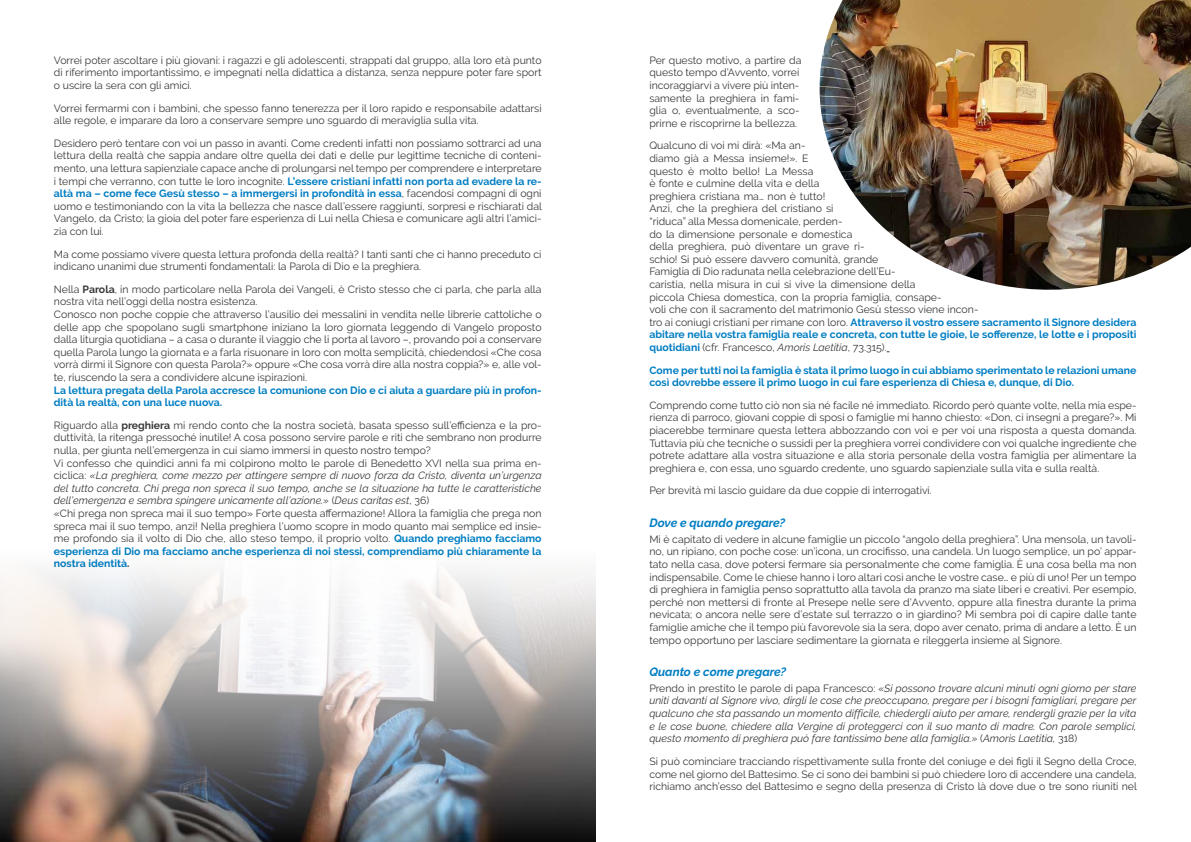
<style>
.page{position:relative;width:1191px;height:842px;background:#fff}
.page>*{position:absolute;margin:0;border:0;box-sizing:border-box;transform-origin:0 0}
.t1{font:italic 700 12px "Raleway";color:#007ec3}
.t2{font:10.5px/12.6px "Raleway";color:#383937}
.t3{font:italic 10.5px/12.6px "Raleway";color:#383937;text-align:justify}
.t4{font:700 10.5px/12.6px "Raleway";color:#007ec3}
.s1{font-weight:700;color:#007ec3}
.s2{font-weight:700}
.s3{font-style:italic}
.s4{font-style:normal}
</style>
<div class="page">
<img style="left:0;top:570px;width:595px;height:272px">
<img style="left:819px;top:0;width:372px;height:290px">
<p class="t2" style="left:54px;top:54px;width:489px;text-align:justify">Vorrei poter ascoltare i più giovani: i ragazzi e gli adolescenti, strappati dal gruppo, alla loro età punto di riferimento importantissimo, e impegnati nella didattica a distanza, senza neppure poter fare sport o uscire la sera con gli amici.</p>
<p class="t2" style="left:54px;top:101px;width:489px">Vorrei fermarmi con i bambini, che spesso fanno tenerezza per il loro rapido e responsabile adattarsi alle regole, e imparare da loro a conservare sempre uno sguardo di meraviglia sulla vita.</p>
<p class="t2" style="left:54px;top:137px;width:489px;text-align:justify">Desidero però tentare con voi un passo in avanti. Come credenti infatti non possiamo sottrarci ad una lettura della realtà che sappia andare oltre quella dei dati e delle pur legittime tecniche di conteni&shy;mento, una lettura sapienziale capace anche di prolungarsi nel tempo per comprendere e interpretare i tempi che verranno, con tutte le loro incognite. <span class="s1">L’essere cristiani infatti non porta ad evadere la re&shy;altà ma – come fece Gesù stesso – a immergersi in profondità in essa</span>, facendosi compagni di ogni uomo e testimoniando con la vita la bellezza che nasce dall’essere raggiunti, sorpresi e rischiarati dal Vangelo, da Cristo; la gioia del poter fare esperienza di Lui nella Chiesa e comunicare agli altri l’amici&shy;zia con lui.</p>
<p class="t2" style="left:54px;top:247px;width:489px">Ma come possiamo vivere questa lettura profonda della realtà? I tanti santi che ci hanno preceduto ci indicano unanimi due strumenti fondamentali: la Parola di Dio e la preghiera.</p>
<p class="t2" style="left:54px;top:283px;width:489px">Nella <span class="s2">Parola</span>, in modo particolare nella Parola dei Vangeli, è Cristo stesso che ci parla, che parla alla nostra vita nell’oggi della nostra esistenza.<br>Conosco non poche coppie che attraverso l’ausilio dei messalini in vendita nelle librerie cattoliche o delle app che spopolano sugli smartphone iniziano la loro giornata leggendo di Vangelo proposto dalla liturgia quotidiana – a casa o durante il viaggio che li porta al lavoro –, provando poi a conservare quella Parola lungo la giornata e a farla risuonare in loro con molta semplicità, chiedendosi «Che cosa vorrà dirmi il Signore con questa Parola?» oppure «Che cosa vorrà dire alla nostra coppia?» e, alle vol&shy;te, riuscendo la sera a condividere alcune ispirazioni.</p>
<p class="t4" style="left:54px;top:384px;width:489px">La lettura pregata della Parola accresce la comunione con Dio e ci aiuta a guardare più in profon&shy;dità la realtà, con una luce nuova.</p>
<p class="t2" style="left:54px;top:419px;width:489px">Riguardo alla <span class="s2">preghiera</span> mi rendo conto che la nostra società, basata spesso sull’efficienza e la pro&shy;duttività, la ritenga pressoché inutile! A cosa possono servire parole e riti che sembrano non produrre nulla, per giunta nell’emergenza in cui siamo immersi in questo nostro tempo?<br>Vi confesso che quindici anni fa mi colpirono molto le parole di Benedetto XVI nella sua prima en&shy;ciclica: <span class="s3">«La preghiera, come mezzo per attingere sempre di nuovo forza da Cristo, diventa un’urgenza del tutto concreta. Chi prega non spreca il suo tempo, anche se la situazione ha tutte le caratteristiche dell’emergenza e sembra spingere unicamente all’azione.»</span> (<span class="s3">Deus caritas est</span>, 36)<br>«Chi prega non spreca mai il suo tempo» Forte questa affermazione! Allora la famiglia che prega non spreca mai il suo tempo, anzi! Nella preghiera l’uomo scopre in modo quanto mai semplice ed insie&shy;me profondo sia il volto di Dio che, allo steso tempo, il proprio volto. <span class="s1">Quando preghiamo facciamo esperienza di Dio ma facciamo anche esperienza di noi stessi, comprendiamo più chiaramente la nostra identità</span><span class="s2">.</span></p>
<p class="t2" style="left:649px;top:54px;width:154px">Per questo motivo, a partire da questo tempo d’Avvento, vorrei incoraggiarvi a vivere più inten&shy;samente la preghiera in fami&shy;glia o, eventualmente, a sco&shy;prirne e riscoprirne la bellezza.</p>
<p class="t2" style="left:649px;top:139px;width:489px">Qualcuno di voi mi dirà: «Ma an-<br>diamo già a Messa insieme!». E<br>questo è molto bello! La Messa<br>è fonte e culmine della vita e della<br>preghiera cristiana ma… non è tutto!<br>Anzi, che la preghiera del cristiano si<br>“riduca” alla Messa domenicale, perden-<br>do la dimensione personale e domestica<br>della preghiera, può diventare un grave ri-<br>schio! Si può essere davvero comunità, grande<br>Famiglia di Dio radunata nella celebrazione dell’Eu-<br>caristia, nella misura in cui si vive la dimensione della<br>piccola Chiesa domestica, con la propria famiglia, consape-<br>voli che con il sacramento del matrimonio Gesù stesso viene incon-<br>tro ai coniugi cristiani per rimane con loro. <span class="s1">Attraverso il vostro essere sacramento il Signore desidera abitare nella vostra famiglia reale e concreta, con tutte le gioie, le sofferenze, le lotte e i propositi quotidiani</span> (cfr. Francesco, <span class="s3">Amoris Laetitia</span>, 73.315).</p>
<p class="t4" style="left:649px;top:364px;width:489px">Come per tutti noi la famiglia è stata il primo luogo in cui abbiamo sperimentato le relazioni umane così dovrebbe essere il primo luogo in cui fare esperienza di Chiesa e, dunque, di Dio.</p>
<p class="t2" style="left:649px;top:399px;width:489px;text-align:justify">Comprendo come tutto ciò non sia né facile né immediato. Ricordo però quante volte, nella mia espe&shy;rienza di parroco, giovani coppie di sposi o famiglie mi hanno chiesto: «Don, ci insegni a pregare?». Mi piacerebbe terminare questa lettera abbozzando con voi e per voi una risposta a questa domanda.<br>Tuttavia più che tecniche o sussidi per la preghiera vorrei condividere con voi qualche ingrediente che potrete adattare alla vostra situazione e alla storia personale della vostra famiglia per alimentare la preghiera e, con essa, uno sguardo credente, uno sguardo sapienziale sulla vita e sulla realtà.</p>
<p class="t2" style="left:649px;top:484px;width:284px">Per brevità mi lascio guidare da due coppie di interrogativi.</p>
<p class="t1" style="left:649px;top:516px;width:137px">Dove e quando pregare?</p>
<p class="t2" style="left:649px;top:533px;width:489px;text-align:justify">Mi è capitato di vedere in alcune famiglie un piccolo “angolo della preghiera”. Una mensola, un tavoli&shy;no, un ripiano, con poche cose: un’icona, un crocifisso, una candela. Un luogo semplice, un po’ appar&shy;tato nella casa, dove potersi fermare sia personalmente che come famiglia. È una cosa bella ma non indispensabile. Come le chiese hanno i loro altari così anche le vostre case… e più di uno! Per un tempo di preghiera in famiglia penso soprattutto alla tavola da pranzo ma siate liberi e creativi. Per esempio, perché non mettersi di fronte al Presepe nelle sere d’Avvento, oppure alla finestra durante la prima nevicata; o ancora nelle sere d’estate sul terrazzo o in giardino? Mi sembra poi di capire dalle tante famiglie amiche che il tempo più favorevole sia la sera, dopo aver cenato, prima di andare a letto. È un tempo opportuno per lasciare sedimentare la giornata e rileggerla insieme al Signore.</p>
<p class="t1" style="left:649px;top:665px;width:138px">Quanto e come pregare?</p>
<p class="t3" style="left:649px;top:682px;width:489px"><span class="s4">Prendo in prestito le parole di papa Francesco:</span> «Si possono trovare alcuni minuti ogni giorno per stare uniti davanti al Signore vivo, dirgli le cose che preoccupano, pregare per i bisogni famigliari, pregare per qualcuno che sta passando un momento difficile, chiedergli aiuto per amare, rendergli grazie per la vita e le cose buone, chiedere alla Vergine di proteggerci con il suo manto di madre. Con parole semplici, questo momento di preghiera può fare tantissimo bene alla famiglia.» <span class="s4">(</span>Amoris Laetitia, <span class="s4">318)</span></p>
<p class="t2" style="left:649px;top:755px;width:489px;text-align:justify">Si può cominciare tracciando rispettivamente sulla fronte del coniuge e dei figli il Segno della Croce, come nel giorno del Battesimo. Se ci sono dei bambini si può chiedere loro di accendere una candela, richiamo anch’esso del Battesimo e segno della presenza di Cristo là dove due o tre sono riuniti nel</p>
</div>
